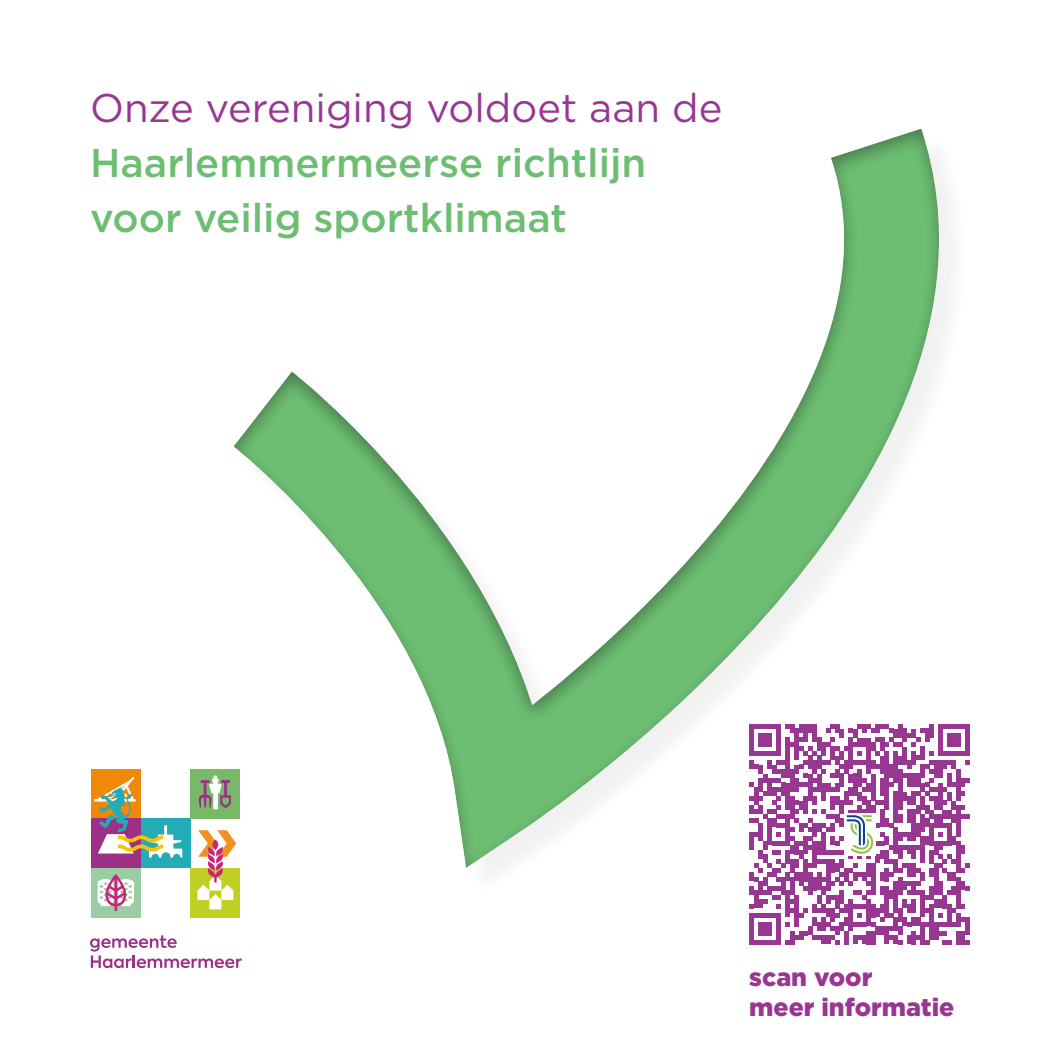
<style>
.page{position:relative;width:1063px;height:1063px;background:#fff}
.page>*{position:absolute;margin:0;border:0;box-sizing:border-box;transform-origin:0 0}
.t1{font:500 40px "Gotham";color:#6dbe73}
.t2{font:40px "Gotham";color:#983792}
.t3{font:900 25px "Gotham";color:#983792}
</style>
<div class="page">
<div style="left:191px;top:868px;width:49px;height:50px;background:#bfcf23"></div>
<div style="left:91px;top:769px;width:50px;height:50px;background:#f08808"></div>
<svg style="left:90px;top:935px;width:152px;height:33px"></svg>
<div style="left:91px;top:819px;width:50px;height:49px;background:#9c2f86"></div>
<div style="left:141px;top:819px;width:50px;height:49px;background:#23abb7"></div>
<svg style="left:94px;top:777px;width:88px;height:81px"></svg>
<svg style="left:197px;top:830px;width:37px;height:79px"></svg>
<div style="left:91px;top:868px;width:50px;height:50px;background:#9bcda4"></div>
<svg style="left:98px;top:874px;width:36px;height:37px"></svg>
<div style="left:191px;top:769px;width:49px;height:50px;background:#77b968"></div>
<svg style="left:198px;top:775px;width:33px;height:34px"></svg>
<div style="left:233px;top:126px;width:708px;height:743px;background:#231f20;opacity:.39"></div>
<svg style="left:749px;top:724px;width:221px;height:220px"></svg>
<p class="t2" style="left:90px;top:82px;width:634px">Onze vereniging voldoet aan de</p>
<p class="t1" style="left:90px;top:137px;width:558px">Haarlemmermeerse richtlijn</p>
<p class="t1" style="left:90px;top:192px;width:479px">voor veilig sportklimaat</p>
<p class="t3" style="left:749px;top:960px;width:125px">scan voor</p>
<p class="t3" style="left:749px;top:990px;width:207px">meer informatie</p>
</div>
